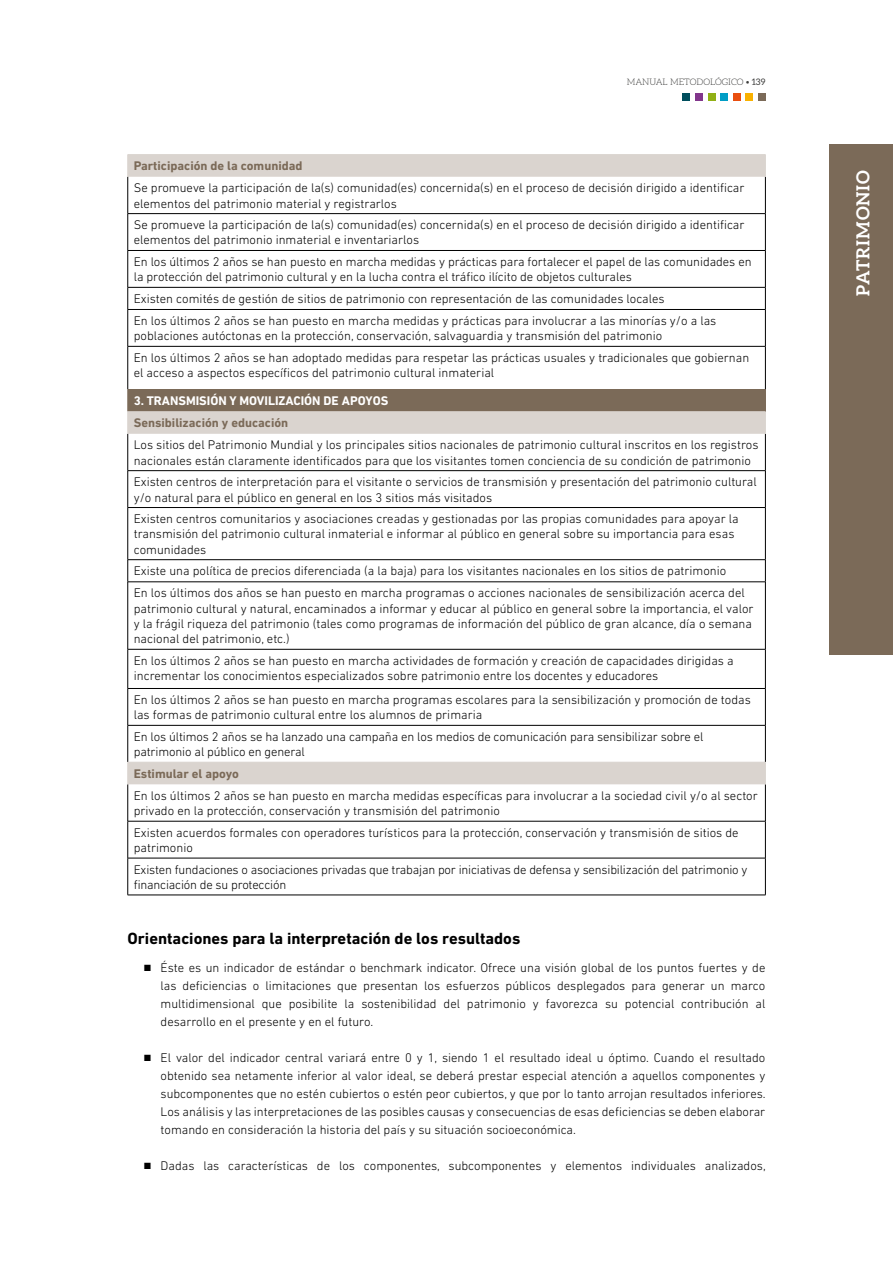
<style>
.page{position:relative;width:893px;height:1263px;background:#fff}
.page>*{position:absolute;margin:0;border:0;box-sizing:border-box;transform-origin:0 0}
.t1{font:700 18px "Aleo";letter-spacing:.05em;color:#fff}
.t2{font:700 16.5px "DIN Next LT Pro";color:#000}
.t3{font:300 12.75px/21.6px "DIN Next LT Pro";color:#000}
.t4{font:300 9px "Aleo";color:#3c3c3b}
.s1{font-weight:400}
.s2{font-weight:700;color:#7b6a58}
.s3{font-weight:700;color:#fff}
</style>
<div class="page">
<div style="left:683px;top:94px;width:7px;height:7px;background:#004e5d"></div>
<div style="left:695px;top:94px;width:8px;height:7px;background:#82368c"></div>
<div style="left:708px;top:94px;width:7px;height:7px;background:#91b016"></div>
<div style="left:720px;top:94px;width:8px;height:7px;background:#009dc5"></div>
<div style="left:733px;top:94px;width:7px;height:7px;background:#e94e0f"></div>
<div style="left:745px;top:94px;width:8px;height:7px;background:#f9b100"></div>
<div style="left:758px;top:94px;width:7px;height:7px;background:#7b6a58"></div>
<div style="left:829px;top:145px;width:63px;height:510px;background:#7b6a58"></div>
<svg style="left:128px;top:155px;width:637px;height:629px"></svg>
<div style="left:128px;top:389px;width:637px;height:23px;background:#7b6a58"></div>
<hr style="left:127px;top:177px;width:1px;height:36px;background:#000">
<hr style="left:765px;top:177px;width:1px;height:36px;background:#000">
<hr style="left:128px;top:213px;width:638px;height:1px;background:#000">
<hr style="left:127px;top:214px;width:1px;height:36px;background:#000">
<hr style="left:765px;top:214px;width:1px;height:36px;background:#000">
<hr style="left:128px;top:250px;width:638px;height:1px;background:#000">
<hr style="left:127px;top:251px;width:1px;height:36px;background:#000">
<hr style="left:765px;top:251px;width:1px;height:36px;background:#000">
<hr style="left:128px;top:287px;width:638px;height:1px;background:#000">
<svg style="left:127px;top:288px;width:1px;height:21px"></svg>
<svg style="left:765px;top:288px;width:1px;height:21px"></svg>
<hr style="left:128px;top:309px;width:638px;height:1px;background:#000">
<hr style="left:127px;top:310px;width:1px;height:36px;background:#000">
<hr style="left:765px;top:310px;width:1px;height:36px;background:#000">
<hr style="left:128px;top:346px;width:638px;height:1px;background:#000">
<hr style="left:127px;top:346px;width:1px;height:43px;background:#000">
<hr style="left:765px;top:346px;width:1px;height:43px;background:#000">
<hr style="left:127px;top:434px;width:1px;height:36px;background:#000">
<hr style="left:765px;top:434px;width:1px;height:36px;background:#000">
<hr style="left:128px;top:470px;width:638px;height:1px;background:#000">
<hr style="left:127px;top:471px;width:1px;height:36px;background:#000">
<hr style="left:765px;top:471px;width:1px;height:36px;background:#000">
<hr style="left:128px;top:507px;width:638px;height:1px;background:#000">
<hr style="left:127px;top:508px;width:1px;height:51px;background:#000">
<hr style="left:765px;top:508px;width:1px;height:51px;background:#000">
<hr style="left:128px;top:559px;width:638px;height:1px;background:#000">
<svg style="left:127px;top:560px;width:1px;height:22px"></svg>
<svg style="left:765px;top:560px;width:1px;height:21px"></svg>
<hr style="left:128px;top:581px;width:638px;height:1px;background:#000">
<hr style="left:127px;top:582px;width:1px;height:67px;background:#000">
<hr style="left:765px;top:582px;width:1px;height:67px;background:#000">
<hr style="left:128px;top:649px;width:638px;height:1px;background:#000">
<hr style="left:127px;top:649px;width:1px;height:39px;background:#000">
<hr style="left:765px;top:649px;width:1px;height:39px;background:#000">
<hr style="left:128px;top:688px;width:638px;height:1px;background:#000">
<hr style="left:127px;top:689px;width:1px;height:36px;background:#000">
<hr style="left:765px;top:689px;width:1px;height:36px;background:#000">
<hr style="left:128px;top:725px;width:638px;height:1px;background:#000">
<hr style="left:127px;top:725px;width:1px;height:37px;background:#000">
<hr style="left:765px;top:725px;width:1px;height:37px;background:#000">
<hr style="left:127px;top:784px;width:1px;height:37px;background:#000">
<hr style="left:765px;top:784px;width:1px;height:37px;background:#000">
<hr style="left:128px;top:821px;width:638px;height:1px;background:#000">
<hr style="left:127px;top:821px;width:1px;height:37px;background:#000">
<hr style="left:765px;top:821px;width:1px;height:37px;background:#000">
<hr style="left:128px;top:858px;width:638px;height:1px;background:#000">
<hr style="left:127px;top:858px;width:1px;height:37px;background:#000">
<hr style="left:765px;top:858px;width:1px;height:37px;background:#000">
<hr style="left:128px;top:895px;width:638px;height:1px;background:#000">
<hr style="left:128px;top:154px;width:638px;height:1px;background:#dad4cf">
<svg style="left:127px;top:155px;width:1px;height:22px"></svg>
<svg style="left:765px;top:155px;width:1px;height:22px"></svg>
<hr style="left:128px;top:389px;width:638px;height:1px;background:#7b6a58">
<hr style="left:128px;top:411px;width:638px;height:1px;background:#dad4cf">
<svg style="left:127px;top:390px;width:1px;height:44px"></svg>
<svg style="left:765px;top:390px;width:1px;height:44px"></svg>
<hr style="left:128px;top:762px;width:638px;height:1px;background:#dad4cf">
<svg style="left:127px;top:762px;width:1px;height:22px"></svg>
<svg style="left:765px;top:763px;width:1px;height:21px"></svg>
<p class="t4" style="left:627px;top:77px;width:140px">MANUAL METODOLÓGICO • <span class="s1">139</span></p>
<p class="t3" style="left:134px;top:155px;width:612px;line-height:22px"><span class="s2">Participación de la comunidad<br></span>Se promueve la participación de la(s) comunidad(es) concernida(s) en el proceso de decisión dirigido a identificar</p>
<p class="t3" style="left:134px;top:192px;width:612px">elementos del patrimonio material y registrarlos<br>Se promueve la participación de la(s) comunidad(es) concernida(s) en el proceso de decisión dirigido a identificar</p>
<p class="t3" style="left:134px;top:229px;width:619px">elementos del patrimonio inmaterial e inventariarlos<br>En los últimos 2 años se han puesto en marcha medidas y prácticas para fortalecer el papel de las comunidades en</p>
<p class="t3" style="left:134px;top:266px;width:584px">la protección del patrimonio cultural y en la lucha contra el tráfico ilícito de objetos culturales<br>Existen comités de gestión de sitios de patrimonio con representación de las comunidades locales<br>En los últimos 2 años se han puesto en marcha medidas y prácticas para involucrar a las minorías y/o a las</p>
<p class="t3" style="left:134px;top:325px;width:617px">poblaciones autóctonas en la protección, conservación, salvaguardia y transmisión del patrimonio<br>En los últimos 2 años se han adoptado medidas para respetar las prácticas usuales y tradicionales que gobiernan</p>
<p class="t3" style="left:134px;top:362px;width:362px">el acceso a aspectos específicos del patrimonio cultural inmaterial</p>
<p class="t3" style="left:134px;top:390px;width:626px;line-height:22px"><span class="s3">3. TRANSMISIÓN Y MOVILIZACIÓN DE APOYOS<br></span><span class="s2">Sensibilización y educación<br></span>Los sitios del Patrimonio Mundial y los principales sitios nacionales de patrimonio cultural inscritos en los registros</p>
<p class="t3" style="left:134px;top:449px;width:624px">nacionales están claramente identificados para que los visitantes tomen conciencia de su condición de patrimonio<br>Existen centros de interpretación para el visitante o servicios de transmisión y presentación del patrimonio cultural</p>
<p class="t3" style="left:134px;top:486px;width:606px">y/o natural para el público en general en los 3 sitios más visitados<br>Existen centros comunitarios y asociaciones creadas y gestionadas por las propias comunidades para apoyar la</p>
<p class="t3" style="left:134px;top:526px;width:602px;line-height:15.3px">transmisión del patrimonio cultural inmaterial e informar al público en general sobre su importancia para esas comunidades</p>
<p class="t3" style="left:134px;top:560px;width:612px;line-height:22px">Existe una política de precios diferenciada (a la baja) para los visitantes nacionales en los sitios de patrimonio<br>En los últimos dos años se han puesto en marcha programas o acciones nacionales de sensibilización acerca del</p>
<p class="t3" style="left:134px;top:600px;width:621px;line-height:15.3px">patrimonio cultural y natural, encaminados a informar y educar al público en general sobre la importancia, el valor y la frágil riqueza del patrimonio (tales como programas de información del público de gran alcance, día o semana nacional del patrimonio, etc.)</p>
<p class="t3" style="left:134px;top:653px;width:601px;line-height:15.3px">En los últimos 2 años se han puesto en marcha actividades de formación y creación de capacidades dirigidas a incrementar los conocimientos especializados sobre patrimonio entre los docentes y educadores</p>
<p class="t3" style="left:134px;top:692px;width:619px;line-height:15.3px">En los últimos 2 años se han puesto en marcha programas escolares para la sensibilización y promoción de todas las formas de patrimonio cultural entre los alumnos de primaria</p>
<p class="t3" style="left:134px;top:729px;width:571px;line-height:15.3px">En los últimos 2 años se ha lanzado una campaña en los medios de comunicación para sensibilizar sobre el patrimonio al público en general</p>
<p class="t3" style="left:134px;top:762px;width:626px;line-height:22px"><span class="s2">Estimular el apoyo<br></span>En los últimos 2 años se han puesto en marcha medidas específicas para involucrar a la sociedad civil y/o al sector</p>
<p class="t3" style="left:134px;top:800px;width:606px">privado en la protección, conservación y transmisión del patrimonio<br>Existen acuerdos formales con operadores turísticos para la protección, conservación y transmisión de sitios de</p>
<p class="t3" style="left:134px;top:837px;width:615px">patrimonio<br>Existen fundaciones o asociaciones privadas que trabajan por iniciativas de defensa y sensibilización del patrimonio y</p>
<p class="t3" style="left:134px;top:874px;width:154px">financiación de su protección</p>
<p class="t2" style="left:128px;top:928px;width:394px">Orientaciones para la interpretación de los resultados</p>
<p class="t3" style="left:161px;top:959px;width:606px;line-height:18px;text-align:justify;text-indent:-17px">■ Éste es un indicador de estándar o benchmark indicator. Ofrece una visión global de los puntos fuertes y de las deficiencias o limitaciones que presentan los esfuerzos públicos desplegados para generar un marco multidimensional que posibilite la sostenibilidad del patrimonio y favorezca su potencial contribución al desarrollo en el presente y en el futuro.</p>
<p class="t3" style="left:161px;top:1049px;width:607px;line-height:18px;text-align:justify;text-indent:-17px">■ El valor del indicador central variará entre 0 y 1, siendo 1 el resultado ideal u óptimo. Cuando el resultado obtenido sea netamente inferior al valor ideal, se deberá prestar especial atención a aquellos componentes y subcomponentes que no estén cubiertos o estén peor cubiertos, y que por lo tanto arrojan resultados inferiores.<br>Los análisis y las interpretaciones de las posibles causas y consecuencias de esas deficiencias se deben elaborar tomando en consideración la historia del país y su situación socioeconómica.</p>
<p class="t3" style="left:144px;top:1155px;width:623px">■ Dadas las características de los componentes, subcomponentes y elementos individuales analizados,</p>
<p class="t1" style="left:852px;top:296px;width:127px;rotate:-90deg">PATRIMONIO</p>
</div>
